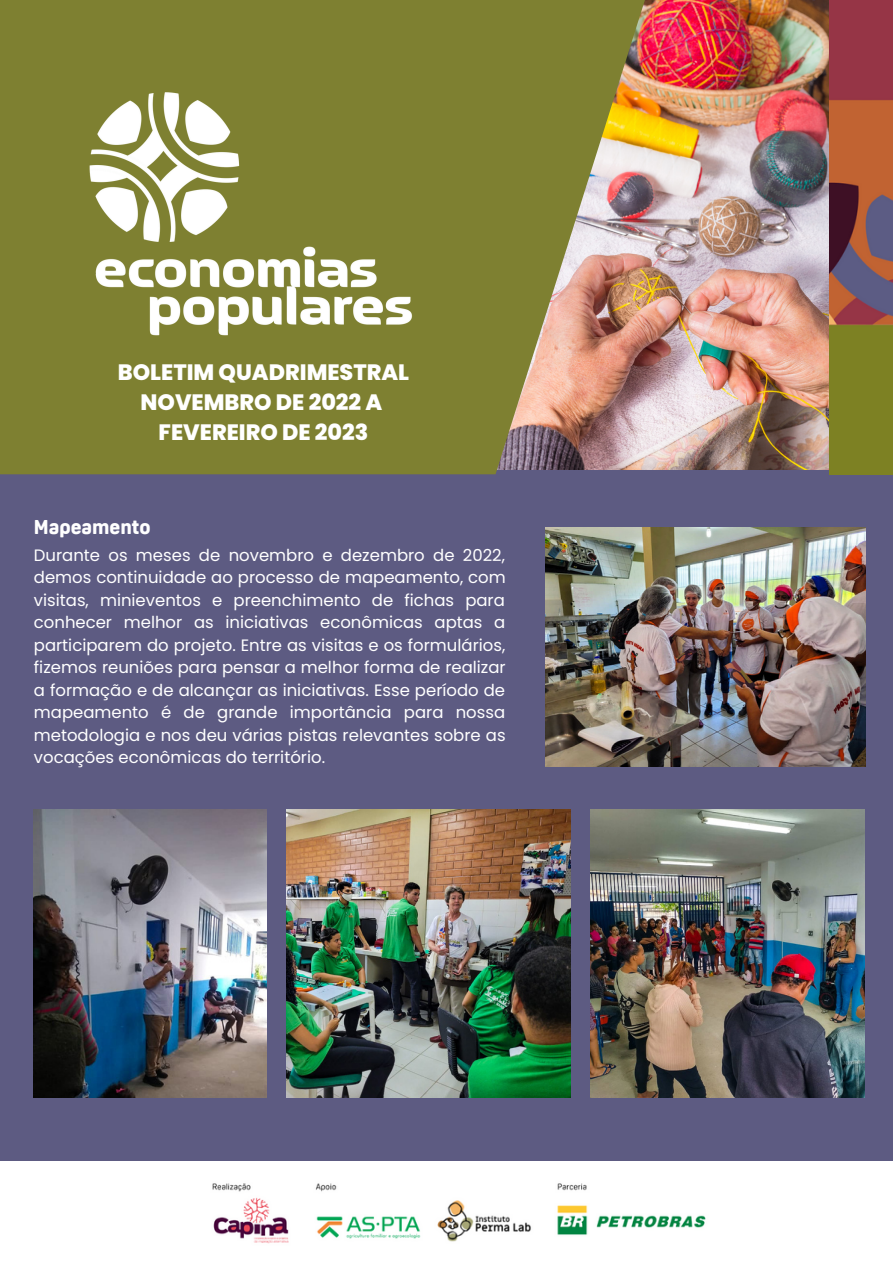
<style>
.page{position:relative;width:893px;height:1264px;background:#fff}
.page>*{position:absolute;margin:0;border:0;box-sizing:border-box;transform-origin:0 0}
.t1{font:800 22.2px/30.3px "Poppins";color:#fff;text-align:center}
.t2{font:800 19.5px "Oscine Trial";color:#fff}
.t3{font:16.5px/22.5px "Poppins";color:#fff;text-align:justify}
</style>
<div class="page">
<img style="left:670px;top:0;width:159px;height:470px">
<div style="left:0;top:470px;width:892px;height:696px;background:#5d5b82"></div>
<img style="left:829px;top:0;width:63px;height:474px">
<img style="left:0;top:0;width:670px;height:474px">
<div style="left:0;top:1161px;width:892px;height:101px;background:#fff"></div>
<img style="left:0;top:78px;width:478px;height:275px">
<img style="left:212px;top:1183px;width:494px;height:61px">
<img style="left:546px;top:527px;width:319px;height:240px">
<img style="left:34px;top:810px;width:233px;height:287px">
<img style="left:286px;top:810px;width:284px;height:287px">
<img style="left:590px;top:810px;width:274px;height:287px">
<h1 class="t1" style="left:118px;top:357px;width:293px">BOLETIM QUADRIMESTRAL<br>NOVEMBRO DE 2022 A<br>FEVEREIRO DE 2023</h1>
<p class="t2" style="left:34px;top:514px;width:118px">Mapeamento</p>
<p class="t3" style="left:34px;top:543px;width:473px">Durante os meses de novembro e dezembro de 2022, demos continuidade ao processo de mapeamento, com visitas, minieventos e preenchimento de fichas para conhecer melhor as iniciativas econômicas aptas a participarem do projeto. Entre as visitas e os formulários, fizemos reuniões para pensar a melhor forma de realizar a formação e de alcançar as iniciativas. Esse período de mapeamento é de grande importância para nossa metodologia e nos deu várias pistas relevantes sobre as vocações econômicas do território.</p>
</div>
